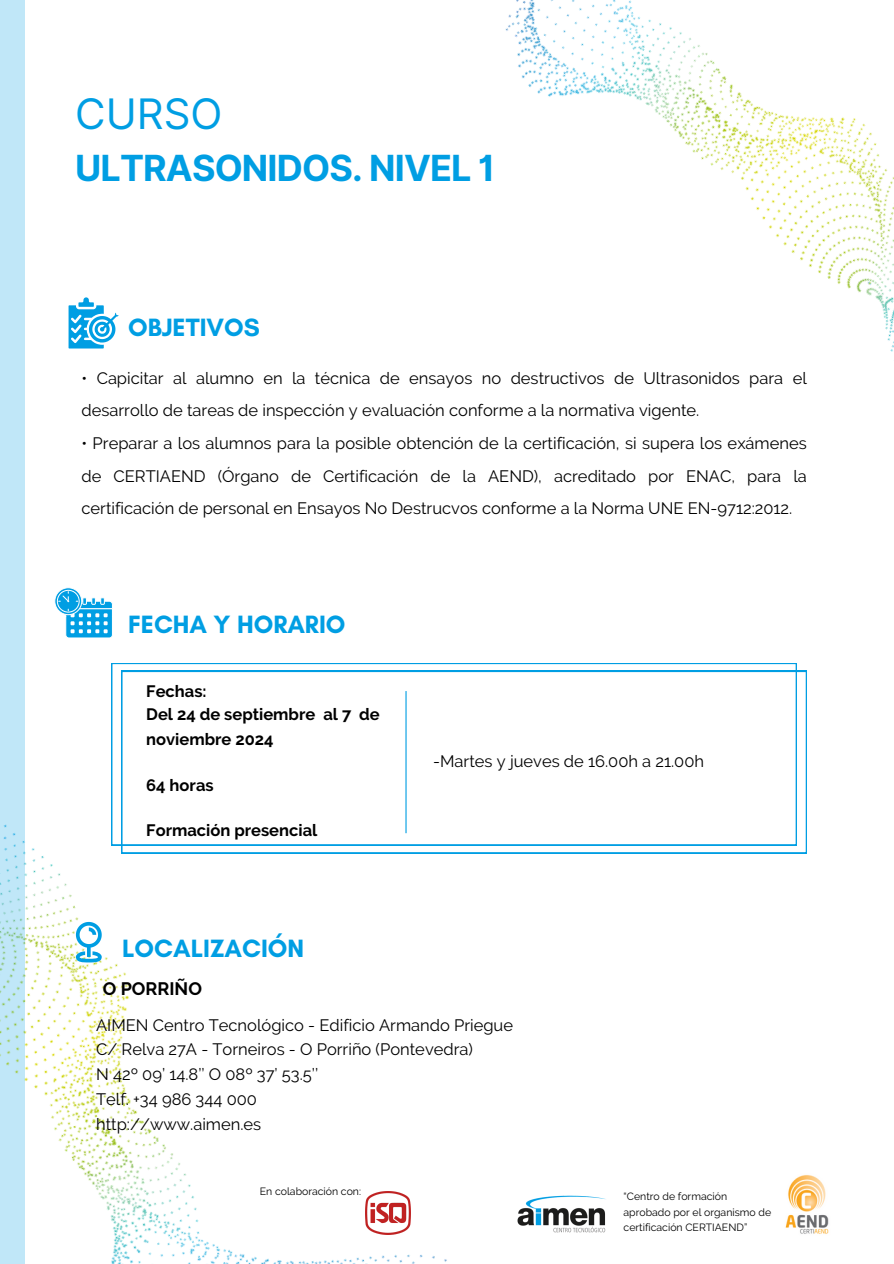
<style>
.page{position:relative;width:894px;height:1264px;background:#fff}
.page>*{position:absolute;margin:0;border:0;box-sizing:border-box;transform-origin:0 0}
.t1{font:42px "Inter";color:#009ee3}
.t2{font:700 36px "Inter";letter-spacing:-.025em;color:#009ee3}
.t3{font:700 25.5px "Glacial Indifference";color:#009ee3}
.t4{font:700 18px "Raleway";color:#000}
.t5{font:16.5px/24.8px "Raleway";color:#000}
.t6{font:700 16.5px/24.2px "Raleway";color:#000}
.t7{font:10.5px/15.8px "Raleway";color:#000}
</style>
<div class="page">
<img style="left:25px;top:845px;width:518px;height:418px">
<div style="left:0;top:0;width:25px;height:1263px;background:#c0e7f8"></div>
<svg style="left:68px;top:297px;width:51px;height:51px"></svg>
<svg style="left:54px;top:587px;width:59px;height:51px"></svg>
<img style="left:505px;top:0;width:388px;height:352px">
<svg style="left:121px;top:671px;width:685px;height:182px"></svg>
<svg style="left:111px;top:663px;width:685px;height:182px"></svg>
<hr style="left:405px;top:691px;width:1px;height:142px;background:#009ee3">
<svg style="left:76px;top:921px;width:26px;height:41px"></svg>
<img style="left:515px;top:1193px;width:91px;height:41px">
<img style="left:785px;top:1175px;width:44px;height:59px">
<img style="left:365px;top:1191px;width:45px;height:43px">
<h2 class="t1" style="left:75px;top:89px;width:149px">CURSO</h2>
<p class="t2" style="left:75px;top:147px;width:421px">ULTRASONIDOS. NIVEL 1</p>
<h3 class="t3" style="left:128px;top:312px;width:133px">OBJETIVOS</h3>
<h6 class="t5" style="left:81px;top:361px;width:726px;line-height:32.7px">• Capicitar al alumno en la técnica de ensayos no destructivos de Ultrasonidos para el desarrollo de tareas de inspección y evaluación conforme a la normativa vigente.</h6>
<h6 class="t5" style="left:81px;top:427px;width:726px;line-height:32.7px;text-align:justify">• Preparar a los alumnos para la posible obtención de la certificación, si supera los exámenes de CERTIAEND (Órgano de Certificación de la AEND), acreditado por ENAC, para la certificación de personal en Ensayos No Destrucvos conforme a la Norma UNE EN-9712:2012.</h6>
<p class="t3" style="left:128px;top:608px;width:219px">FECHA Y HORARIO</p>
<p class="t6" style="left:146px;top:679px;width:235px">Fechas:<br>Del 24 de septiembre al 7 de noviembre 2024</p>
<h3 class="t6" style="left:146px;top:773px;width:69px">64 horas</h3>
<p class="t6" style="left:146px;top:818px;width:173px">Formación presencial</p>
<h3 class="t5" style="left:433px;top:748px;width:272px">-Martes y jueves de 16.00h a 21.00h</h3>
<p class="t3" style="left:122px;top:932px;width:184px">LOCALIZACIÓN</p>
<p class="t4" style="left:103px;top:978px;width:101px">O PORRIÑO</p>
<h5 class="t5" style="left:96px;top:1012px;width:418px">AIMEN Centro Tecnológico - Edificio Armando Priegue C/ Relva 27A - Torneiros - O Porriño (Pontevedra)<br>N 42º 09’ 14.8’’ O 08º 37’ 53.5’’<br>Telf. +34 986 344 000<br>http://www.aimen.es</h5>
<h6 class="t7" style="left:260px;top:1183px;width:103px">En colaboración con:</h6>
<h6 class="t7" style="left:623px;top:1188px;width:149px">“Centro de formación aprobado por el organismo de certificación CERTIAEND”</h6>
</div>
